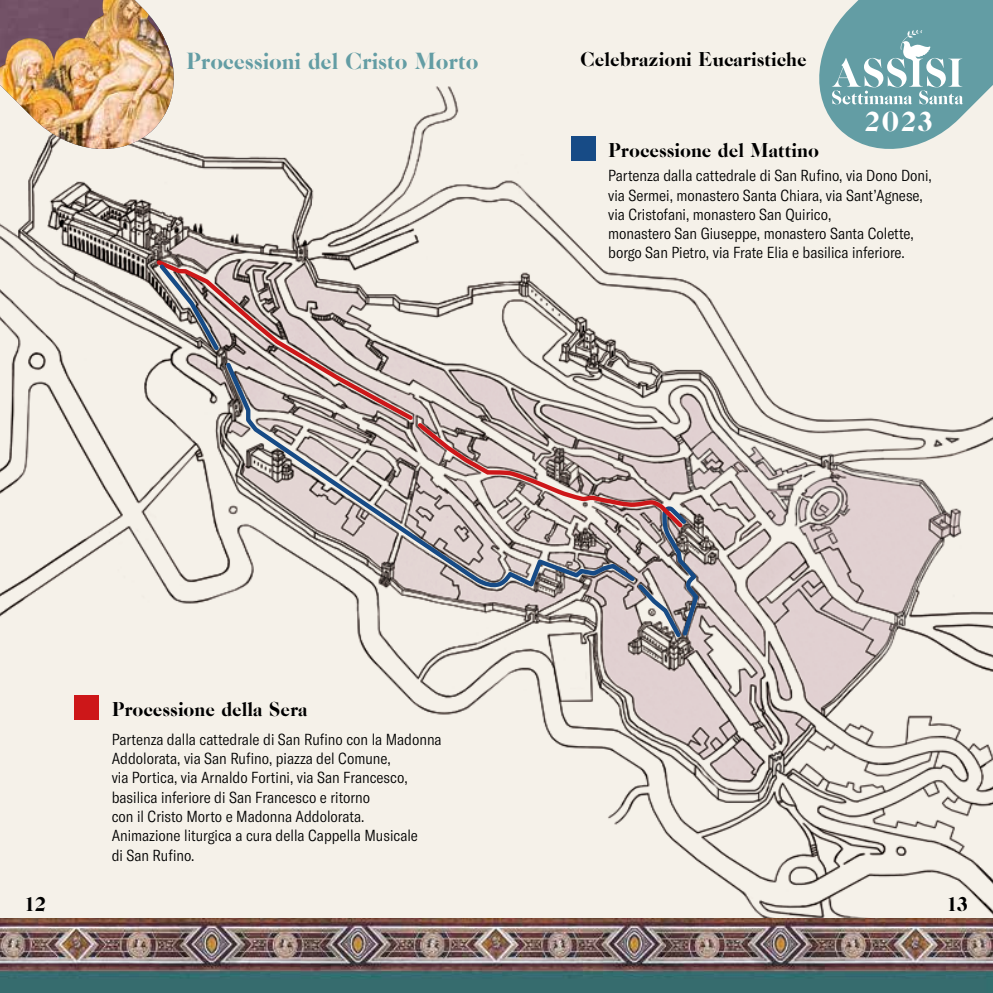
<style>
.page{position:relative;width:993px;height:993px;background:#fff}
.page>*{position:absolute;margin:0;border:0;box-sizing:border-box;transform-origin:0 0}
.t1{font:28.88px "Caslon CP";color:#fff}
.t2{font:24.5px "Caslon CP";letter-spacing:-.005em;color:#639da4}
.t3{font:21px "Caslon CP";color:#000}
.t4{font:300 condensed 15.75px/19.2px "GT America";color:#000}
</style>
<div class="page">
<div style="left:0;top:0;width:992px;height:992px;background:#f5f1e9"></div>
<img style="left:0;top:87px;width:992px;height:831px">
<img style="left:0;top:918px;width:992px;height:74px">
<div style="left:74px;top:694px;width:25px;height:25px;background:#cd1719"></div>
<div style="left:570px;top:136px;width:25px;height:25px;background:#174b86"></div>
<svg style="left:222px;top:359px;width:416px;height:232px"></svg>
<svg style="left:153px;top:256px;width:263px;height:167px"></svg>
<svg style="left:414px;top:419px;width:286px;height:221px"></svg>
<img style="left:176px;top:87px;width:8px;height:72px">
<img style="left:0;top:0;width:176px;height:159px">
<svg style="left:156px;top:260px;width:66px;height:94px"></svg>
<svg style="left:808px;top:0;width:184px;height:159px"></svg>
<h2 class="t2" style="left:186px;top:48px;width:294px">Processioni del Cristo Morto</h2>
<h3 class="t3" style="left:580px;top:48px;width:228px">Celebrazioni Eucaristiche</h3>
<h3 class="t3" style="left:608px;top:139px;width:212px">Processione del Mattino</h3>
<h1 class="t1" style="left:863px;top:106px;width:70px">2023</h1>
<p class="t4" style="left:608px;top:166px;width:325px">Partenza dalla cattedrale di San Rufino, via Dono Doni, via Sermei, monastero Santa Chiara, via Sant’Agnese, via Cristofani, monastero San Quirico,<br>monastero San Giuseppe, monastero Santa Colette, borgo San Pietro, via Frate Elia e basilica inferiore.</p>
<h3 class="t3" style="left:112px;top:697px;width:197px">Processione della Sera</h3>
<p class="t4" style="left:112px;top:729px;width:331px">Partenza dalla cattedrale di San Rufino con la Madonna Addolorata, via San Rufino, piazza del Comune,<br>via Portica, via Arnaldo Fortini, via San Francesco, basilica inferiore di San Francesco e ritorno<br>con il Cristo Morto e Madonna Addolorata.<br>Animazione liturgica a cura della Cappella Musicale<br>di San Rufino.</p>
<h3 class="t3" style="left:25px;top:892px;width:23px">12</h3>
<h3 class="t3" style="left:946px;top:892px;width:23px">13</h3>
</div>
